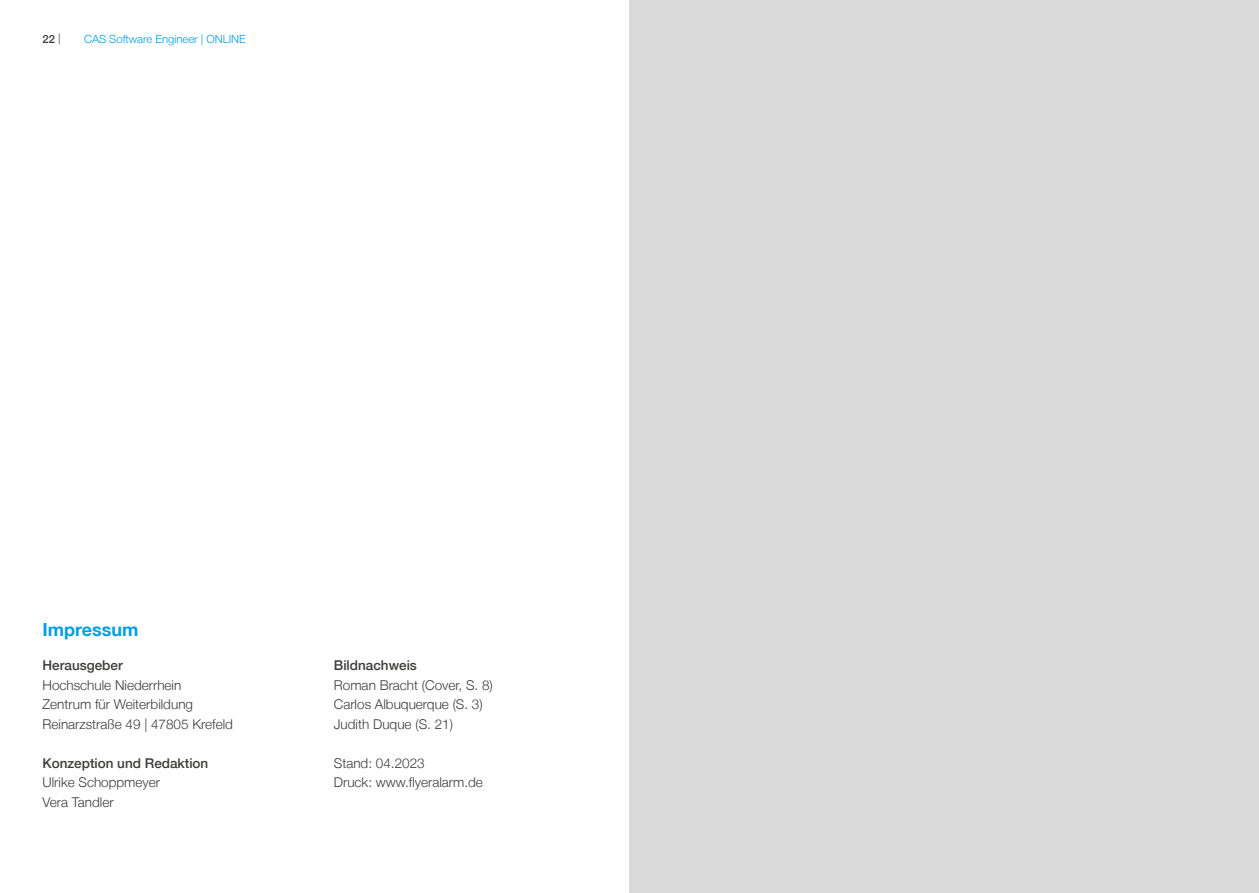
<style>
.page{position:relative;width:1259px;height:893px;background:#fff}
.page>*{position:absolute;margin:0;border:0;box-sizing:border-box;transform-origin:0 0}
.t1{font:700 18px "Helvetica Neue LT";color:#009fe3}
.t2{font:300 13.5px/19.5px "Helvetica Neue LT";color:#3c3c3b}
.t3{font:500 13.5px "Helvetica Neue LT";color:#3c3c3b}
.t4{font:300 11.25px "Helvetica Neue LT";color:#009fe3}
.t5{font:500 11.25px "Helvetica Neue LT";color:#3c3c3b}
.s1{font-weight:300}
</style>
<div class="page">
<div style="left:630px;top:0;width:629px;height:893px;background:#dadada"></div>
<p class="t5" style="left:43px;top:32px;width:20px">22 <span class="s1">|</span></p>
<p class="t4" style="left:84px;top:32px;width:163px">CAS Software Engineer | ONLINE</p>
<h1 class="t1" style="left:43px;top:618px;width:97px">Impressum</h1>
<p class="t3" style="left:43px;top:657px;width:82px">Herausgeber</p>
<p class="t2" style="left:43px;top:675px;width:192px">Hochschule Niederrhein<br>Zentrum für Weiterbildung<br>Reinarzstraße 49 | 47805 Krefeld</p>
<p class="t3" style="left:43px;top:755px;width:167px">Konzeption und Redaktion</p>
<p class="t2" style="left:43px;top:772px;width:119px">Ulrike Schoppmeyer<br>Vera Tandler</p>
<p class="t3" style="left:334px;top:657px;width:85px">Bildnachweis</p>
<p class="t2" style="left:334px;top:675px;width:160px">Roman Bracht (Cover, S. 8)<br>Carlos Albuquerque (S. 3)<br>Judith Duque (S. 21)</p>
<p class="t2" style="left:334px;top:753px;width:151px">Stand: 04.2023<br>Druck: www.flyeralarm.de</p>
</div>
